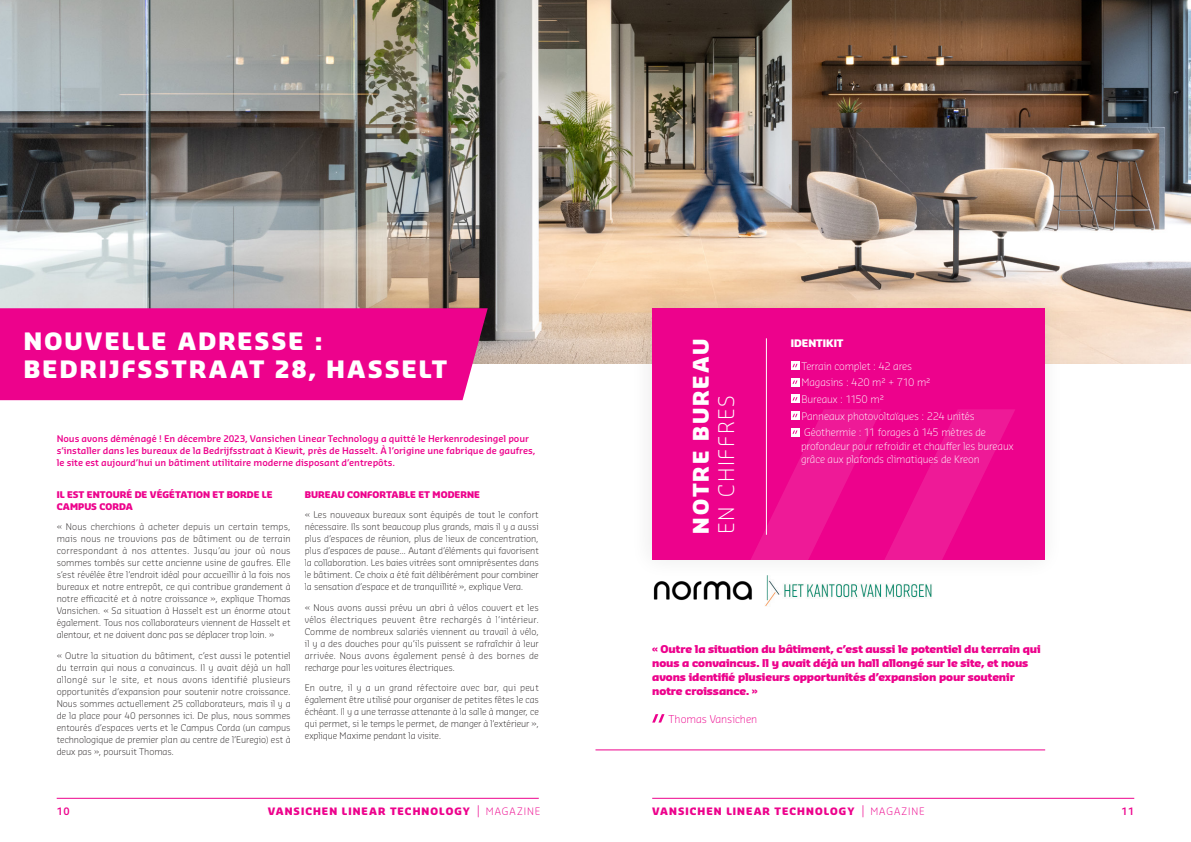
<style>
.page{position:relative;width:1191px;height:842px;background:#fff}
.page>*{position:absolute;margin:0;border:0;box-sizing:border-box;transform-origin:0 0}
.t1{font:900 23.4px/28.1px "Sansa Pro";letter-spacing:.09em;color:#fff}
.t2{font:900 21px "Sansa Pro";letter-spacing:.09em;color:#fff}
.t3{font:300 21px "Sansa Pro";letter-spacing:.075em;color:#fff}
.t4{font:900 10.5px/14px "Sansa Pro";letter-spacing:-.01em;color:#ed028c}
.t5{font:300 10.5px "Sansa Pro";letter-spacing:-.005em;color:#ed028c}
.t6{font:300 10.1px/16.6px "Sansa Pro";letter-spacing:-.01em;color:#fff}
.t7{font:900 10.1px "Sansa Pro";letter-spacing:-.005em;color:#fff}
.t8{font:900 10px "Sansa Pro";letter-spacing:.105em;color:#ed028c}
.t9{font:600 10px "Sansa Pro";color:#ed028c}
.t10{font:300 9px/12px "Sansa Pro";letter-spacing:-.005em;color:#231f20;text-align:justify}
.t11{font:600 9px/12px "Sansa Pro";letter-spacing:-.005em;color:#ed028c}
.t12{font:900 9px/12px "Sansa Pro";letter-spacing:.01em;color:#ed028c}
.s1{font-weight:600;font-size:12px}
.s2{font-weight:300}
</style>
<div class="page">
<hr style="left:652px;top:798px;width:482px;height:1px;background:#ed028c">
<hr style="left:57px;top:798px;width:482px;height:1px;background:#ed028c">
<img style="left:0;top:0;width:1191px;height:364px">
<div style="left:0;top:308px;width:488px;height:92px;background:#ed028c"></div>
<svg style="left:652px;top:714px;width:12px;height:8px"></svg>
<hr style="left:595px;top:749px;width:450px;height:1px;background:#ed028c">
<img style="left:765px;top:580px;width:167px;height:27px">
<img style="left:653px;top:581px;width:99px;height:20px">
<div style="left:629px;top:285px;width:436px;height:295px;background:#231f20;opacity:.1"></div>
<div style="left:652px;top:308px;width:393px;height:252px;background:#ed028c"></div>
<svg style="left:791px;top:361px;width:8px;height:9px"></svg>
<svg style="left:792px;top:364px;width:5px;height:3px"></svg>
<div style="left:791px;top:378px;width:8px;height:8px;background:#fff"></div>
<svg style="left:792px;top:380px;width:5px;height:4px"></svg>
<svg style="left:791px;top:395px;width:8px;height:8px"></svg>
<svg style="left:792px;top:397px;width:5px;height:3px"></svg>
<svg style="left:751px;top:409px;width:264px;height:151px"></svg>
<hr style="left:766px;top:338px;width:1px;height:197px;background:#fff">
<h1 class="t1" style="left:24px;top:326px;width:425px">NOUVELLE ADRESSE :<br>BEDRIJFSSTRAAT 28, HASSELT</h1>
<p class="t11" style="left:57px;top:432px;width:480px">Nous avons déménagé ! En décembre 2023, Vansichen Linear Technology a quitté le Herkenrodesingel pour s’installer dans les bureaux de la Bedrijfsstraat à Kiewit, près de Hasselt. À l’origine une fabrique de gaufres, le site est aujourd’hui un bâtiment utilitaire moderne disposant d’entrepôts.</p>
<p class="t12" style="left:57px;top:488px;width:218px">IL EST ENTOURÉ DE VÉGÉTATION ET BORDE LE<br>CAMPUS CORDA</p>
<p class="t10" style="left:57px;top:521px;width:235px">« Nous cherchions à acheter depuis un certain temps, mais nous ne trouvions pas de bâtiment ou de terrain correspondant à nos attentes. Jusqu’au jour où nous sommes tombés sur cette ancienne usine de gaufres. Elle s’est révélée être l’endroit idéal pour accueillir à la fois nos bureaux et notre entrepôt, ce qui contribue grandement à notre efficacité et à notre croissance », explique Thomas Vansichen. « Sa situation à Hasselt est un énorme atout également. Tous nos collaborateurs viennent de Hasselt et alentour, et ne doivent donc pas se déplacer trop loin. »</p>
<p class="t10" style="left:57px;top:649px;width:235px">« Outre la situation du bâtiment, c’est aussi le potentiel du terrain qui nous a convaincus. Il y avait déjà un hall allongé sur le site, et nous avons identifié plusieurs opportunités d’expansion pour soutenir notre croissance.<br>Nous sommes actuellement 25 collaborateurs, mais il y a de la place pour 40 personnes ici. De plus, nous sommes entourés d’espaces verts et le Campus Corda (un campus technologique de premier plan au centre de l’Euregio) est à deux pas », poursuit Thomas.</p>
<p class="t12" style="left:305px;top:488px;width:177px">BUREAU CONFORTABLE ET MODERNE</p>
<p class="t10" style="left:305px;top:508px;width:235px">« Les nouveaux bureaux sont équipés de tout le confort nécessaire. Ils sont beaucoup plus grands, mais il y a aussi plus d’espaces de réunion, plus de lieux de concentration, plus d’espaces de pause... Autant d’éléments qui favorisent la collaboration. Les baies vitrées sont omniprésentes dans le bâtiment. Ce choix a été fait délibérément pour combiner la sensation d’espace et de tranquillité », explique Vera.</p>
<p class="t10" style="left:305px;top:601px;width:235px">« Nous avons aussi prévu un abri à vélos couvert et les vélos électriques peuvent être rechargés à l’intérieur.<br>Comme de nombreux salariés viennent au travail à vélo, il y a des douches pour qu’ils puissent se rafraîchir à leur arrivée. Nous avons également pensé à des bornes de recharge pour les voitures électriques.</p>
<p class="t10" style="left:305px;top:681px;width:235px">En outre, il y a un grand réfectoire avec bar, qui peut également être utilisé pour organiser de petites fêtes le cas échéant. Il y a une terrasse attenante à la salle à manger, ce qui permet, si le temps le permet, de manger à l’extérieur », explique Maxime pendant la visite.</p>
<h2 class="t2" style="left:687px;top:534px;width:196px;rotate:-90deg">NOTRE BUREAU</h2>
<h2 class="t3" style="left:712px;top:534px;width:140px;rotate:-90deg">EN CHIFFRES</h2>
<p class="t7" style="left:791px;top:336px;width:54px">IDENTIKIT</p>
<p class="t6" style="left:801px;top:357px;width:186px">Terrain complet : 42 ares<br>Magasins : 420 m² + 710 m²<br>Bureaux : 1150 m²<br>Panneaux photovoltaïques : 224 unités<br>Géothermie : 11 forages à 145 mètres de</p>
<p class="t6" style="left:801px;top:439px;width:214px;line-height:13.5px">profondeur pour refroidir et chauffer les bureaux grâce aux plafonds climatiques de Kreon</p>
<p class="t4" style="left:652px;top:642px;width:390px">« Outre la situation du bâtiment, c’est aussi le potentiel du terrain qui nous a convaincus. Il y avait déjà un hall allongé sur le site, et nous avons identifié plusieurs opportunités d’expansion pour soutenir notre croissance. »</p>
<p class="t5" style="left:668px;top:712px;width:90px">Thomas Vansichen</p>
<p class="t9" style="left:57px;top:805px;width:14px">10</p>
<p class="t8" style="left:268px;top:804px;width:274px">VANSICHEN LINEAR TECHNOLOGY <span class="s1">|</span> <span class="s2">MAGAZINE</span></p>
<p class="t8" style="left:652px;top:804px;width:274px">VANSICHEN LINEAR TECHNOLOGY <span class="s1">|</span> <span class="s2">MAGAZINE</span></p>
<p class="t9" style="left:1121px;top:805px;width:14px">11</p>
</div>
